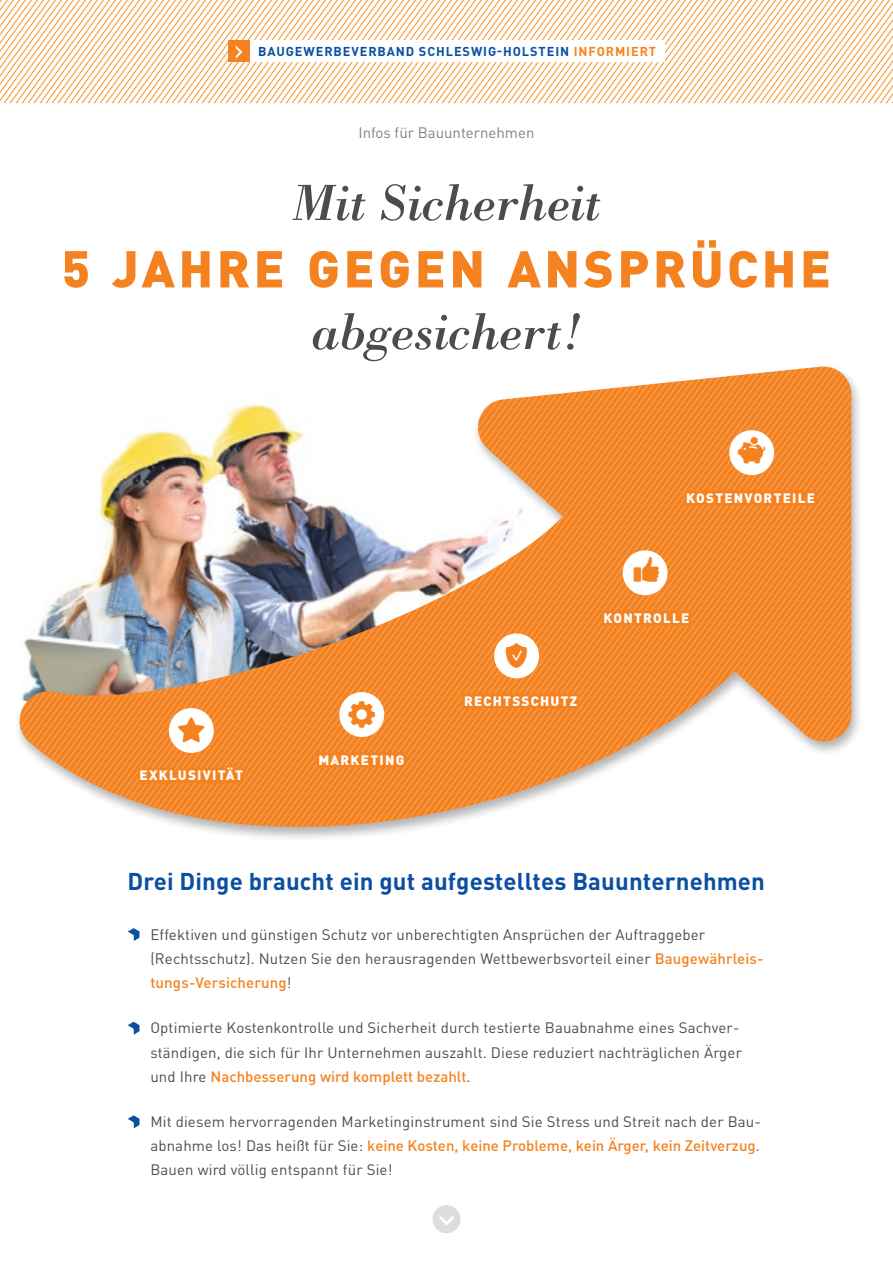
<style>
.page{position:relative;width:893px;height:1263px;background:#fff}
.page>*{position:absolute;margin:0;border:0;box-sizing:border-box;transform-origin:0 0}
.t1{font:italic 52.5px "Bodoni LT Pro";letter-spacing:-.01em;color:#4b4c4d}
.t2{font:900 51px "DINOT";letter-spacing:.07em;color:#f58220}
.t3{font:700 24px "DINOT";letter-spacing:.005em;color:#0a4fa2}
.t4{font:15px/24.2px "DINOT";letter-spacing:.01em;color:#4b4c4d}
.t5{font:15px "DINOT";color:#808285}
.t6{font:900 13.5px "DINOT";letter-spacing:.09em;color:#fff}
.t7{font:700 12.75px "DINOT";letter-spacing:.07em;color:#0a4fa2}
.s1{color:#f58220}
.s2{font-weight:500;color:#f58220}
</style>
<div class="page">
<svg style="left:128px;top:928px;width:12px;height:13px"></svg>
<svg style="left:128px;top:1022px;width:12px;height:13px"></svg>
<svg style="left:128px;top:1115px;width:12px;height:13px"></svg>
<svg style="left:0;top:0;width:893px;height:102px"></svg>
<div style="left:228px;top:40px;width:22px;height:22px;background:#f58220"></div>
<svg style="left:236px;top:45px;width:7px;height:14px"></svg>
<div style="left:250px;top:40px;width:415px;height:22px;background:#fff"></div>
<div style="left:432px;top:1205px;width:28px;height:28px;background:#dcdddf;border-radius:50%"></div>
<svg style="left:439px;top:1216px;width:15px;height:9px"></svg>
<svg style="left:159px;top:366px;width:693px;height:472px"></svg>
<img style="left:18px;top:430px;width:141px;height:390px">
<svg style="left:313px;top:737px;width:99px;height:43px;background:#f58628"></svg>
<div style="left:339px;top:692px;width:45px;height:45px;background:#fff;border-radius:50%"></div>
<svg style="left:459px;top:690px;width:126px;height:24px;background:#f58525"></svg>
<div style="left:494px;top:633px;width:45px;height:45px;background:#fff;border-radius:50%"></div>
<svg style="left:598px;top:597px;width:97px;height:42px;background:#f58628"></svg>
<div style="left:623px;top:550px;width:45px;height:45px;background:#fff;border-radius:50%"></div>
<svg style="left:681px;top:477px;width:139px;height:42px;background:#f58628"></svg>
<div style="left:729px;top:430px;width:45px;height:45px;background:#fff;border-radius:50%"></div>
<svg style="left:135px;top:755px;width:114px;height:42px;background:#f58628"></svg>
<div style="left:169px;top:708px;width:45px;height:45px;background:#fff;border-radius:50%"></div>
<p class="t7" style="left:258px;top:43px;width:399px">BAUGEWERBEVERBAND SCHLESWIG-HOLSTEIN <span class="s1">INFORMIERT</span></p>
<p class="t5" style="left:358px;top:123px;width:178px">Infos für Bauunternehmen</p>
<h1 class="t1" style="left:292px;top:171px;width:311px">Mit Sicherheit</h1>
<h2 class="t2" style="left:62px;top:234px;width:771px">5 JAHRE GEGEN ANSPRÜCHE</h2>
<h1 class="t1" style="left:311px;top:300px;width:273px">abgesichert!</h1>
<p class="t6" style="left:686px;top:489px;width:130px">KOSTENVORTEILE</p>
<p class="t6" style="left:140px;top:766px;width:105px">EXKLUSIVITÄT</p>
<p class="t6" style="left:318px;top:750px;width:87px">MARKETING</p>
<p class="t6" style="left:603px;top:609px;width:87px">KONTROLLE</p>
<p class="t6" style="left:464px;top:692px;width:115px">RECHTSSCHUTZ</p>
<h3 class="t3" style="left:128px;top:865px;width:639px">Drei Dinge braucht ein gut aufgestelltes Bauunternehmen</h3>
<p class="t4" style="left:150px;top:922px;width:615px">Effektiven und günstigen Schutz vor unberechtigten Ansprüchen der Auftraggeber (Rechtsschutz). Nutzen Sie den herausragenden Wettbewerbsvorteil einer <span class="s2">Baugewährleis&shy;tungs-Versicherung</span>!</p>
<p class="t4" style="left:150px;top:1015px;width:593px">Optimierte Kostenkontrolle und Sicherheit durch testierte Bauabnahme eines Sachver&shy;ständigen, die sich für Ihr Unternehmen auszahlt. Diese reduziert nachträglichen Ärger und Ihre <span class="s2">Nachbesserung wird komplett bezahlt</span>.</p>
<p class="t4" style="left:150px;top:1109px;width:612px;text-align:justify">Mit diesem hervorragenden Marketinginstrument sind Sie Stress und Streit nach der Bau&shy;abnahme los! Das heißt für Sie: <span class="s2">keine Kosten, keine Probleme, kein Ärger, kein Zeitverzug</span>.<br>Bauen wird völlig entspannt für Sie!</p>
</div>
